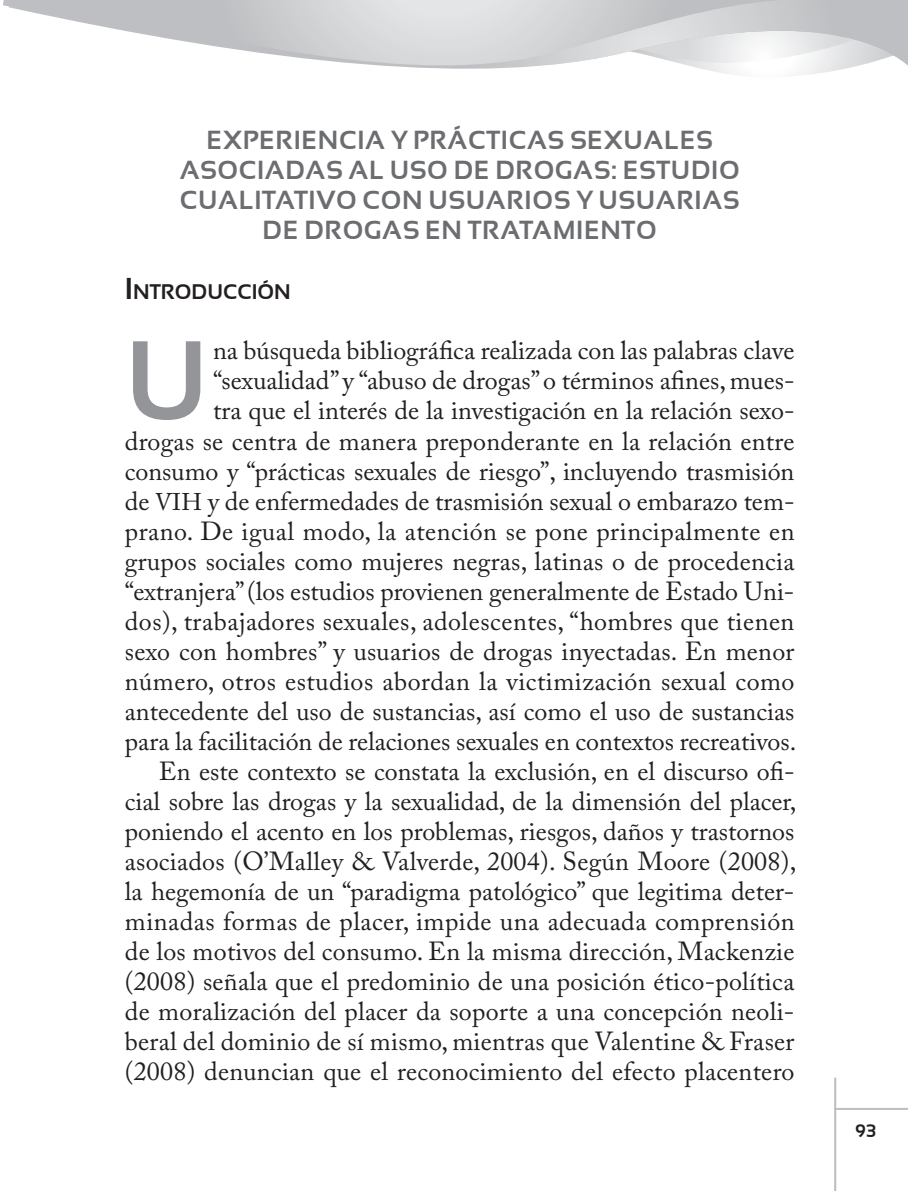
<style>
.page{position:relative;width:908px;height:1191px;background:#fff}
.page>*{position:absolute;margin:0;border:0;box-sizing:border-box;transform-origin:0 0}
.t1{font:700 112px "Sansation";color:#939598}
.t2{font:26px/30px "Adobe Caslon Pro";letter-spacing:.01em;color:#231f20;text-align:right}
.t3{font:700 26px/30px "Sansation";letter-spacing:.025em;color:#6c6d70;text-align:center}
.t4{font:700 21px "Sansation";color:#231f20}
.t5{font:700 18px "Sansation";color:#231f20}
.s1{font-size:30px}
.s2{font-size:24px}
</style>
<div class="page">
<svg style="left:9px;top:0;width:898px;height:75px"></svg>
<hr style="left:833px;top:1107px;width:74px;height:2px;background:#bcbdc0">
<hr style="left:833px;top:1077px;width:2px;height:114px;background:#bcbdc0">
<p class="t3" style="left:179px;top:125px;width:561px">EXPERIENCIA Y PRÁCTICAS SEXUALES<br>ASOCIADAS AL USO DE DROGAS: ESTUDIO<br>CUALITATIVO CON USUARIOS Y USUARIAS<br>DE DROGAS EN TRATAMIENTO</p>
<p class="t4" style="left:125px;top:280px;width:167px"><span class="s1">I</span> NTRODUCCIÓN</p>
<p class="t2" style="left:125px;top:335px;width:672px">na búsqueda bibliográfica realizada con las palabras clave “sexualidad” y “abuso de drogas” o términos afines, mues-<br>tra que el interés de la investigación en la relación sexo-<br>drogas se centra de manera preponderante en la relación entre consumo y “prácticas sexuales de riesgo”, incluyendo trasmisión de <span class="s2">VIH</span> y de enfermedades de trasmisión sexual o embarazo tem&shy;prano. De igual modo, la atención se pone principalmente en grupos sociales como mujeres negras, latinas o de procedencia “extranjera” (los estudios provienen generalmente de Estado Uni&shy;dos), trabajadores sexuales, adolescentes, “hombres que tienen sexo con hombres” y usuarios de drogas inyectadas. En menor número, otros estudios abordan la victimización sexual como antecedente del uso de sustancias, así como el uso de sustancias para la facilitación de relaciones sexuales en contextos recreativos.<br>En este contexto se constata la exclusión, en el discurso ofi&shy;cial sobre las drogas y la sexualidad, de la dimensión del placer, poniendo el acento en los problemas, riesgos, daños y trastornos asociados (O’Malley &amp; Valverde, 2004). Según Moore (2008), la hegemonía de un “paradigma patológico” que legitima deter&shy;minadas formas de placer, impide una adecuada comprensión de los motivos del consumo. En la misma dirección, Mackenzie (2008) señala que el predominio de una posición ético-política de moralización del placer da soporte a una concepción neoli&shy;beral del dominio de sí mismo, mientras que Valentine &amp; Fraser (2008) denuncian que el reconocimiento del efecto placentero</p>
<h1 class="t1" style="left:125px;top:317px;width:85px">U</h1>
<p class="t5" style="left:854px;top:1120px;width:22px">93</p>
</div>
